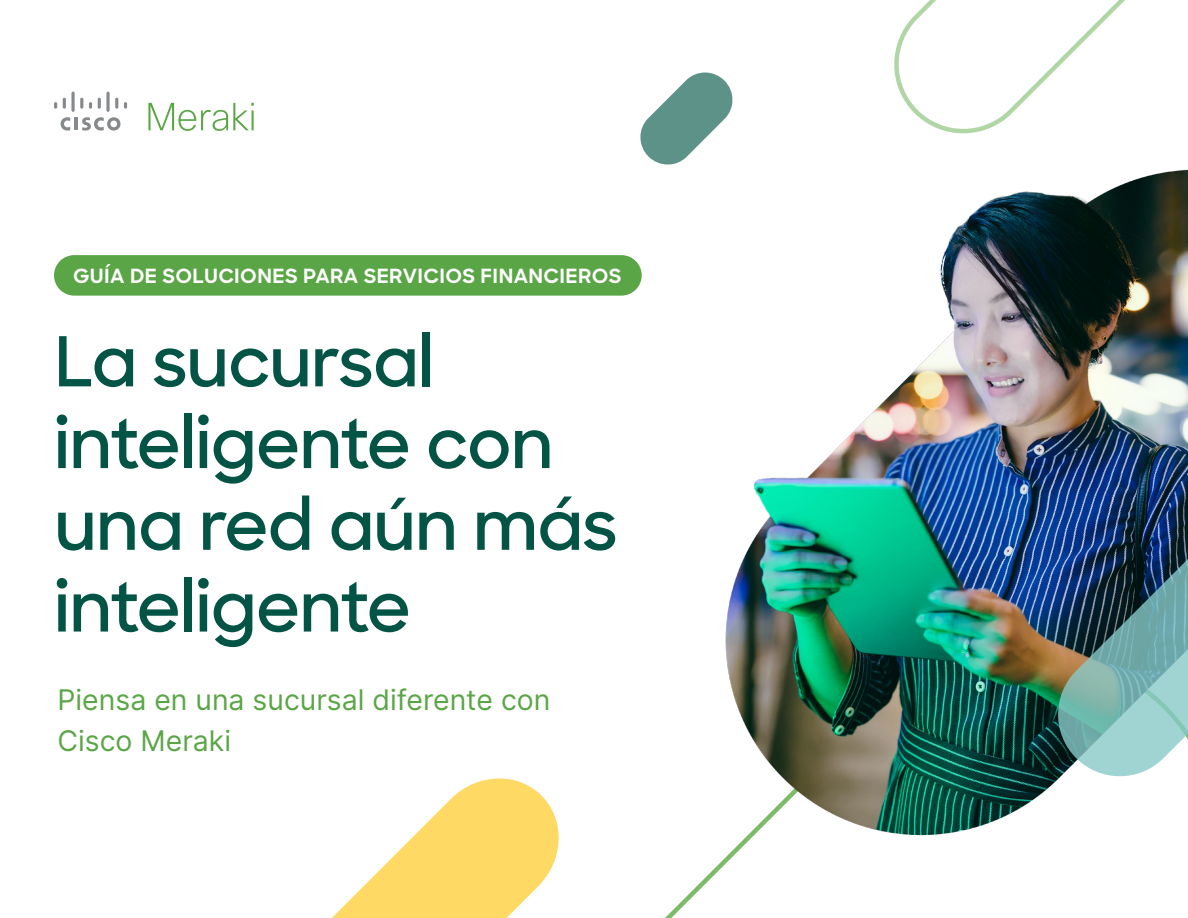
<style>
.page{position:relative;width:1188px;height:918px;background:#fff}
.page>*{position:absolute;margin:0;border:0;box-sizing:border-box;transform-origin:0 0}
._1_-_Heading{font:600 68.7px/81.8px "Sharp Sans";letter-spacing:-.01em;color:#035445}
.P_-_Small_-_Referenc{font:28.35px/41px "Inter";color:#5aa646}
._1_-_Heading-2{font:700 19.95px "Sharp Sans";letter-spacing:.02em;color:#fff}
</style>
<div class="page">
<svg style="left:640px;top:72px;width:93px;height:73px"></svg>
<svg style="left:894px;top:0;width:231px;height:134px"></svg>
<img style="left:626px;top:145px;width:562px;height:729px">
<img style="left:1052px;top:520px;width:136px;height:262px">
<svg style="left:332px;top:778px;width:227px;height:140px;fill:#fed963"></svg>
<div style="left:54px;top:255px;width:588px;height:41px;background:#5aa646;border-radius:20px"></div>
<svg style="left:61px;top:117px;width:60px;height:14px"></svg>
<svg style="left:54px;top:102px;width:3px;height:7px"></svg>
<svg style="left:63px;top:98px;width:3px;height:11px"></svg>
<svg style="left:71px;top:92px;width:4px;height:20px"></svg>
<svg style="left:80px;top:98px;width:3px;height:11px"></svg>
<svg style="left:89px;top:102px;width:3px;height:7px"></svg>
<svg style="left:98px;top:98px;width:3px;height:11px"></svg>
<svg style="left:106px;top:92px;width:4px;height:20px"></svg>
<svg style="left:115px;top:98px;width:3px;height:11px"></svg>
<svg style="left:124px;top:102px;width:3px;height:7px"></svg>
<svg style="left:148px;top:103px;width:106px;height:28px"></svg>
<hr style="left:252px;top:110px;width:2px;height:20px;background:#5aa646">
<p class="_1_-_Heading-2" style="left:73px;top:261px;width:550px">GUÍA DE SOLUCIONES PARA SERVICIOS FINANCIEROS</p>
<p class="_1_-_Heading" style="left:54px;top:318px;width:565px">La sucursal inteligente con una red aún más inteligente</p>
<p class="P_-_Small_-_Referenc" style="left:58px;top:678px;width:494px">Piensa en una sucursal diferente con<br>Cisco Meraki</p>
</div>
